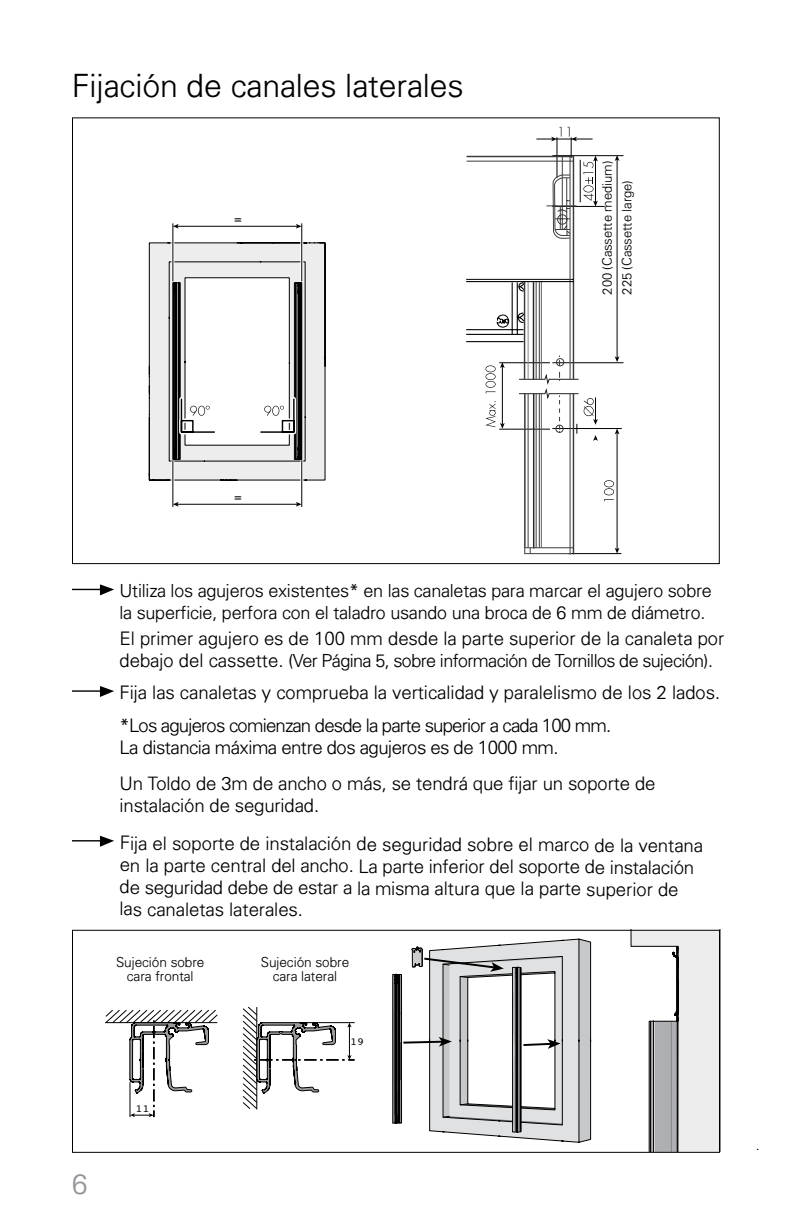
<style>
.page{position:relative;width:792px;height:1224px;background:#fff}
.page>*{position:absolute;margin:0;border:0;box-sizing:border-box;transform-origin:0 0}
.t1{font:300 32px "Univers";color:#000}
.t2{font:300 28px "Univers";color:#939598}
.t3{font:300 18.6px/21.8px "Univers";letter-spacing:-.005em;color:#000}
.t4{font:300 18.6px/36px "Univers";letter-spacing:-.025em;color:#000}
.t5{font:300 18px/22px "Univers";letter-spacing:-.01em;color:#000}
.t6{font:300 18px "Univers";letter-spacing:-.03em;color:#000}
.t7{font:300 13.6px/14px "Univers";color:#000;text-align:center}
.t8{font:300 13px/19.8px "Univers";color:#000}
.t9{font:13px "Courier";color:#000}
.t10{font:10.8px "Courier";color:#000;scale:1.1 1}
.t11{font:7.2px "Courier";color:#000;scale:1.1 1}
.s1{font-size:18.6px}
</style>
<div class="page">
<svg style="left:72px;top:584px;width:42px;height:11px"></svg>
<svg style="left:72px;top:686px;width:42px;height:11px"></svg>
<svg style="left:72px;top:836px;width:42px;height:11px"></svg>
<svg style="left:392px;top:938px;width:200px;height:205px"></svg>
<svg style="left:105px;top:1010px;width:113px;height:107px"></svg>
<svg style="left:256px;top:976px;width:195px;height:167px"></svg>
<svg style="left:243px;top:1007px;width:112px;height:102px"></svg>
<svg style="left:630px;top:930px;width:91px;height:222px"></svg>
<svg style="left:149px;top:242px;width:177px;height:239px"></svg>
<hr style="left:171px;top:223px;width:3px;height:58px;background:#fff">
<hr style="left:173px;top:223px;width:1px;height:58px;background:#000">
<hr style="left:300px;top:223px;width:3px;height:58px;background:#fff">
<hr style="left:177px;top:226px;width:121px;height:1px;background:#000">
<hr style="left:301px;top:223px;width:1px;height:58px;background:#000">
<svg style="left:173px;top:224px;width:6px;height:5px"></svg>
<svg style="left:296px;top:224px;width:6px;height:5px"></svg>
<hr style="left:171px;top:461px;width:3px;height:46px;background:#fff">
<hr style="left:173px;top:461px;width:1px;height:46px;background:#000">
<hr style="left:300px;top:461px;width:3px;height:46px;background:#fff">
<hr style="left:177px;top:504px;width:121px;height:1px;background:#000">
<hr style="left:301px;top:461px;width:1px;height:46px;background:#000">
<svg style="left:173px;top:502px;width:6px;height:5px"></svg>
<svg style="left:296px;top:502px;width:6px;height:5px"></svg>
<hr style="left:552px;top:155px;width:72px;height:1px;background:#000">
<hr style="left:552px;top:362px;width:72px;height:1px;background:#000">
<hr style="left:552px;top:206px;width:53px;height:1px;background:#000">
<hr style="left:617px;top:159px;width:1px;height:199px;background:#000">
<svg style="left:615px;top:155px;width:4px;height:6px"></svg>
<svg style="left:615px;top:356px;width:4px;height:6px"></svg>
<hr style="left:617px;top:433px;width:1px;height:117px;background:#000">
<hr style="left:568px;top:553px;width:53px;height:1px;background:#000">
<svg style="left:615px;top:429px;width:4px;height:5px"></svg>
<svg style="left:615px;top:548px;width:4px;height:6px"></svg>
<hr style="left:552px;top:428px;width:70px;height:1px;background:#000">
<hr style="left:499px;top:429px;width:51px;height:1px;background:#000">
<hr style="left:499px;top:362px;width:51px;height:1px;background:#000">
<hr style="left:524px;top:282px;width:1px;height:97px;background:#3a3a3a">
<hr style="left:539px;top:282px;width:1px;height:97px;background:#3a3a3a">
<hr style="left:541px;top:282px;width:1px;height:97px;background:#5e5e5e">
<hr style="left:528px;top:282px;width:1px;height:97px;background:#888686">
<hr style="left:533px;top:282px;width:1px;height:98px;background:#232323">
<hr style="left:536px;top:282px;width:1px;height:97px;background:#4c4d4d">
<hr style="left:573px;top:157px;width:1px;height:222px;background:#3a3a3a">
<hr style="left:570px;top:282px;width:1px;height:97px;background:#4c4d4d">
<hr style="left:466px;top:341px;width:58px;height:1px;background:#000">
<hr style="left:466px;top:279px;width:108px;height:1px;background:#000">
<svg style="left:466px;top:282px;width:58px;height:53px"></svg>
<hr style="left:569px;top:157px;width:2px;height:125px;background:#4c4d4d">
<hr style="left:466px;top:281px;width:108px;height:1px;background:#000">
<hr style="left:467px;top:161px;width:107px;height:1px;background:#3a3a3a">
<hr style="left:467px;top:156px;width:107px;height:1px;background:#3a3a3a">
<div style="left:72px;top:930px;width:648px;height:223px;border:1px solid #000"></div>
<svg style="left:536px;top:127px;width:62px;height:112px"></svg>
<svg style="left:485px;top:362px;width:20px;height:67px"></svg>
<svg style="left:604px;top:480px;width:10px;height:21px"></svg>
<svg style="left:519px;top:355px;width:79px;height:200px"></svg>
<svg style="left:172px;top:282px;width:47px;height:178px"></svg>
<svg style="left:257px;top:282px;width:45px;height:178px"></svg>
<h1 class="t1" style="left:72px;top:66px;width:393px">Fijación de canales laterales</h1>
<p class="t9" style="left:234px;top:209px;width:9px">=</p>
<p class="t8" style="left:597px;top:295px;width:135px;rotate:-90deg">200 (Cassette medium)<br>225 (Cassette large)</p>
<p class="t9" style="left:234px;top:488px;width:9px">=</p>
<h2 class="t2" style="left:72px;top:1168px;width:17px">6</h2>
<p class="t5" style="left:120px;top:580px;width:594px">Utiliza los agujeros existentes* en las canaletas para marcar el agujero sobre la superficie, perfora con el taladro usando una broca de 6 mm de diámetro.</p>
<p class="t3" style="left:120px;top:627px;width:606px">El primer agujero es de 100 mm desde la parte superior de la canaleta por</p>
<p class="t6" style="left:120px;top:649px;width:595px"><span class="s1">debajo del cassette.</span> (Ver Página 5, sobre información de Tornillos de sujeción).</p>
<p class="t3" style="left:120px;top:676px;width:602px;line-height:32.8px">Fija las canaletas y comprueba la verticalidad y paralelismo de los 2 lados. *Los agujeros comienzan desde la parte superior a cada 100 mm.</p>
<p class="t4" style="left:120px;top:729px;width:537px">La distancia máxima entre dos agujeros es de 1000 mm.<br>Un Toldo de 3m de ancho o más, se tendrá que fijar un soporte de</p>
<p class="t3" style="left:120px;top:794px;width:201px">instalación de seguridad.</p>
<p class="t3" style="left:120px;top:833px;width:585px">Fija el soporte de instalación de seguridad sobre el marco de la ventana en la parte central del ancho. La parte inferior del soporte de instalación de seguridad debe de estar a la misma altura que la parte superior de las canaletas laterales.</p>
<p class="t7" style="left:116px;top:954px;width:90px">Sujeción sobre cara frontal</p>
<p class="t7" style="left:261px;top:954px;width:90px">Sujeción sobre cara lateral</p>
<p class="t10" style="left:135px;top:1100px;width:14px">11</p>
<p class="t10" style="left:350px;top:1033px;width:14px">19</p>
<p class="t11" style="left:755px;top:1142px;width:6px">.</p>
</div>
